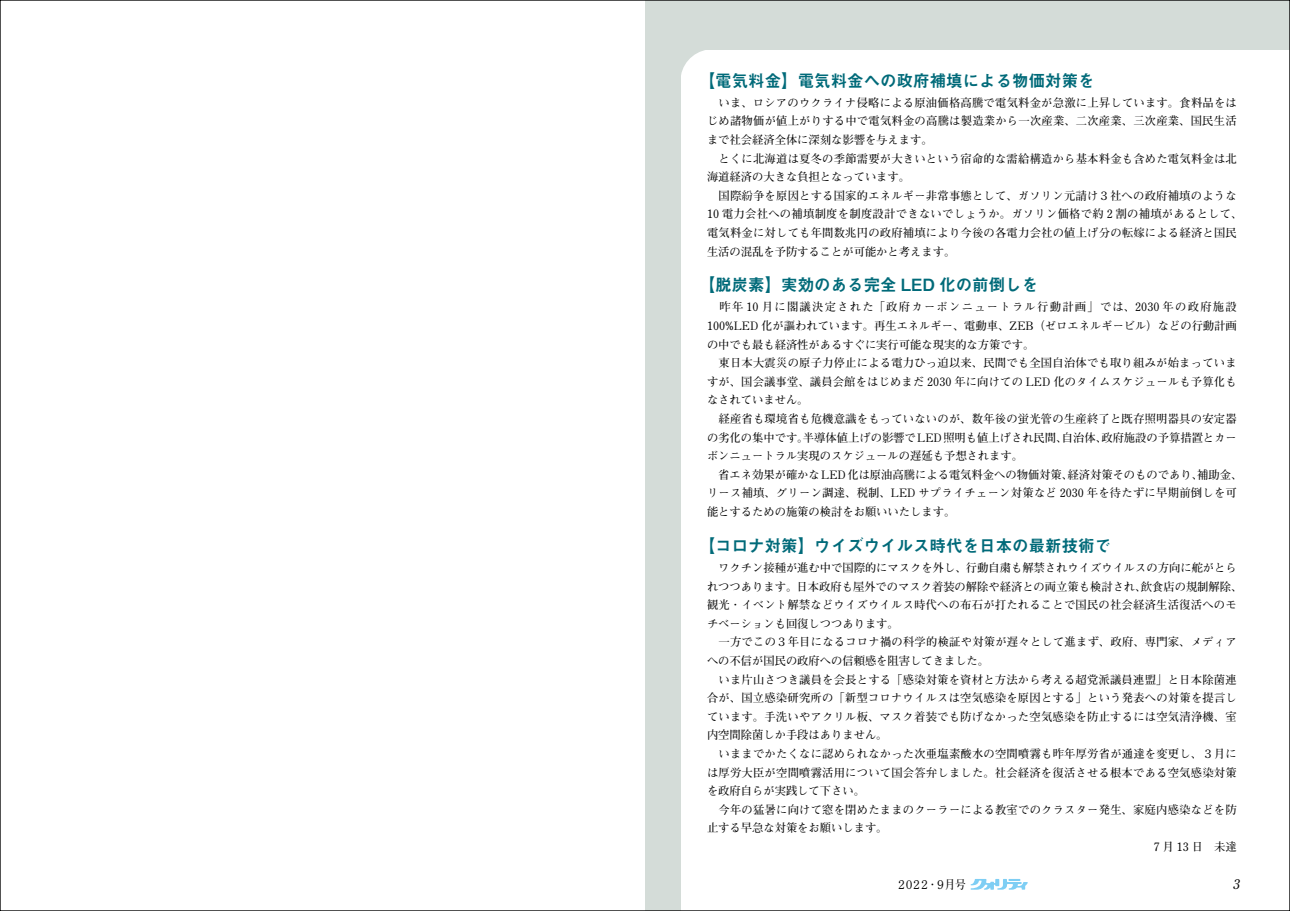
<style>
.page{position:relative;width:1290px;height:911px;background:#fff}
.page>*{position:absolute;margin:0;border:0;box-sizing:border-box;transform-origin:0 0}
.t1{font:16.88px "Midashi Go Pro MB31";color:#006a79}
.t2{font:italic 700 13.25px "Futo Min A101 Pro";color:#000}
.t3{font:700 12px "Futo Min A101 Pro";letter-spacing:-.185em;color:#000;scale:.9 1}
.t4{font:700 11.5px/18.6px "Futo Min A101 Pro";letter-spacing:.02em;color:#000}
.t5{font:700 11.5px/18.6px "Futo Min A101 Pro";color:#000}
.t6{font:700 11.5px "Futo Min A101 Pro";letter-spacing:.115em;color:#000}
</style>
<div class="page">
<svg style="left:970px;top:879px;width:58px;height:10px"></svg>
<div style="left:645px;top:0;width:645px;height:50px;background:#d4dcd8"></div>
<div style="left:645px;top:0;width:35px;height:911px;background:#d4dcd8"></div>
<svg style="left:680px;top:50px;width:25px;height:31px"></svg>
<h1 class="t1" style="left:699px;top:67px;width:397px">【電気料金】電気料金への政府補填による物価対策を</h1>
<p class="t4" style="left:707px;top:92px;width:537px">　いま、ロシアのウクライナ侵略による原油価格高騰で電気料金が急激に上昇しています。食料品をはじめ諸物価が値上がりする中で電気料金の高騰は製造業から一次産業、二次産業、三次産業、国民生活まで社会経済全体に深刻な影響を与えます。<br>　とくに北海道は夏冬の季節需要が大きいという宿命的な需給構造から基本料金も含めた電気料金は北海道経済の大きな負担となっています。<br>　国際紛争を原因とする国家的エネルギー非常事態として、ガソリン元請け３社への政府補填のような10 電力会社への補填制度を制度設計できないでしょうか。ガソリン価格で約 2 割の補填があるとして、電気料金に対しても年間数兆円の政府補填により今後の各電力会社の値上げ分の転嫁による経済と国民生活の混乱を予防することが可能かと考えます。</p>
<h1 class="t1" style="left:699px;top:271px;width:341px">【脱炭素】実効のある完全 LED 化の前倒しを</h1>
<p class="t6" style="left:707px;top:298px;width:531px">　昨年 10 月に閣議決定された「政府カーボンニュートラル行動計画」では、2030 年の政府施設</p>
<p class="t5" style="left:707px;top:315px;width:531px">100%LED 化が謳われています。再生エネルギー、電動車、ZEB（ゼロエネルギービル）などの行動計画</p>
<p class="t5" style="left:707px;top:333px;width:329px">の中でも最も経済性があるすぐに実行可能な現実的な方策です。</p>
<p class="t4" style="left:707px;top:352px;width:531px">　東日本大震災の原子力停止による電力ひっ迫以来、民間でも全国自治体でも取り組みが始まっていま</p>
<p class="t4" style="left:707px;top:371px;width:531px">すが、国会議事堂、議員会館をはじめまだ 2030 年に向けての LED 化のタイムスケジュールも予算化も</p>
<p class="t5" style="left:707px;top:389px;width:103px">なされていません。</p>
<p class="t4" style="left:707px;top:408px;width:531px">　経産省も環境省も危機意識をもっていないのが、数年後の蛍光管の生産終了と既存照明器具の安定器</p>
<p class="t5" style="left:1101px;top:426px;width:137px">政府施設の予算措置とカー</p>
<p class="t5" style="left:803px;top:426px;width:266px">半導体値上げの影響でLED照明も値上げされ民間、</p>
<p class="t5" style="left:707px;top:426px;width:317px">の劣化の集中です。<br>ボンニュートラル実現のスケジュールの遅延も予想されます。</p>
<p class="t4" style="left:1062px;top:426px;width:47px">自治体、</p>
<p class="t4" style="left:1197px;top:464px;width:47px">補助金、</p>
<p class="t5" style="left:707px;top:464px;width:531px">　省エネ効果が確かなLED化は原油高騰による電気料金への物価対策、<br>リース補填、グリーン調達、税制、LED サプライチェーン対策など 2030 年を待たずに早期前倒しを可能とするための施策の検討をお願いいたします。</p>
<h1 class="t1" style="left:699px;top:532px;width:414px">【コロナ対策】ウイズウイルス時代を日本の最新技術で</h1>
<p class="t5" style="left:1141px;top:557px;width:103px;text-indent:-434px">　ワクチン接種が進む中で国際的にマスクを外し、行動自粛も解禁されウイズウイルスの方向に舵がとら飲食店の規制解除、</p>
<p class="t5" style="left:1067px;top:464px;width:137px">経済対策そのものであり、</p>
<p class="t5" style="left:707px;top:575px;width:441px">れつつあります。日本政府も屋外でのマスク着装の解除や経済との両立策も検討され、</p>
<p class="t4" style="left:707px;top:594px;width:531px">観光・イベント解禁などウイズウイルス時代への布石が打たれることで国民の社会経済生活復活へのモ</p>
<p class="t5" style="left:707px;top:613px;width:193px">チベーションも回復しつつあります。</p>
<p class="t4" style="left:707px;top:631px;width:531px">　一方でこの３年目になるコロナ禍の科学的検証や対策が遅々として進まず、政府、専門家、メディア</p>
<p class="t5" style="left:707px;top:650px;width:284px">への不信が国民の政府への信頼感を阻害してきました。</p>
<p class="t4" style="left:707px;top:668px;width:531px">　いま片山さつき議員を会長とする「感染対策を資材と方法から考える超党派議員連盟」と日本除菌連</p>
<p class="t4" style="left:707px;top:687px;width:531px">合が、国立感染研究所の「新型コロナウイルスは空気感染を原因とする」という発表への対策を提言し</p>
<p class="t4" style="left:707px;top:706px;width:531px">ています。手洗いやアクリル板、マスク着装でも防げなかった空気感染を防止するには空気清浄機、室</p>
<p class="t5" style="left:707px;top:724px;width:182px">内空間除菌しか手段はありません。</p>
<p class="t4" style="left:707px;top:743px;width:531px">　いままでかたくなに認められなかった次亜塩素酸水の空間噴霧も昨年厚労省が通達を変更し、３月に</p>
<p class="t4" style="left:707px;top:761px;width:531px">は厚労大臣が空間噴霧活用について国会答弁しました。社会経済を復活させる根本である空気感染対策</p>
<p class="t5" style="left:707px;top:780px;width:159px">を政府自らが実践して下さい。</p>
<p class="t4" style="left:707px;top:798px;width:531px">　今年の猛暑に向けて窓を閉めたままのクーラーによる教室でのクラスター発生、家庭内感染などを防</p>
<p class="t5" style="left:707px;top:817px;width:182px">止する早急な対策をお願いします。</p>
<p class="t4" style="left:1154px;top:836px;width:85px">7 月 13 日　未達</p>
<p class="t3" style="left:896px;top:874px;width:79px">２０２２９月号</p>
<p class="t3" style="left:927px;top:874px;width:13px">・</p>
<p class="t2" style="left:1232px;top:873px;width:12px">3</p>
</div>
